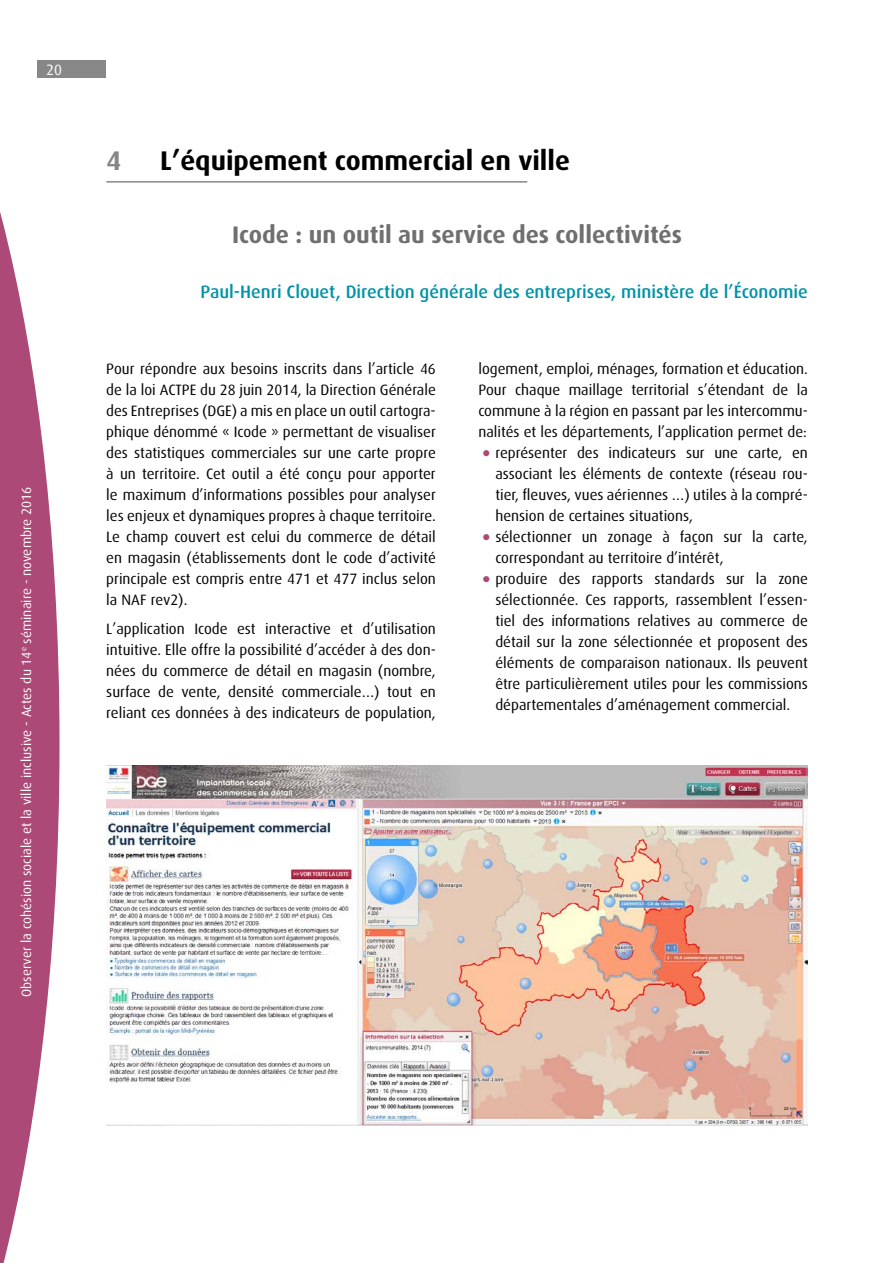
<style>
.page{position:relative;width:893px;height:1263px;background:#fff}
.page>*{position:absolute;margin:0;border:0;box-sizing:border-box;transform-origin:0 0}
.t1{font:700 27px "Dax OT";color:#000}
.t2{font:700 27px "Dax OT";color:#878787}
.t3{font:700 24px "Dax OT";color:#706f6f}
.t4{font:500 18px "Dax OT";color:#0093a7}
.t5{font:15px/21px "Dax OT";color:#000;text-align:justify}
.t6{font:15px "Dax OT";color:#fff}
.t7{font:13.5px "Dax OT";color:#fff}
</style>
<div class="page">
<div style="left:38px;top:61px;width:68px;height:17px;background:#878787"></div>
<svg style="left:0;top:60px;width:60px;height:1203px;fill:#ac4976"></svg>
<hr style="left:106px;top:181px;width:421px;height:2px;background:#878787">
<img style="left:106px;top:765px;width:702px;height:360px">
<p class="t6" style="left:46px;top:62px;width:17px">20</p>
<p class="t7" style="left:19px;top:997px;width:512px;rotate:-90deg">Observer la cohésion sociale et la ville inclusive - Actes du 14<sup>e</sup> séminaire - novembre 2016</p>
<h1 class="t2" style="left:106px;top:145px;width:17px">4</h1>
<h1 class="t1" style="left:160px;top:145px;width:411px">L’équipement commercial en ville</h1>
<h2 class="t3" style="left:232px;top:221px;width:451px">Icode : un outil au service des collectivités</h2>
<p class="t4" style="left:201px;top:282px;width:609px">Paul-Henri Clouet, Direction générale des entreprises, ministère de l’Économie</p>
<p class="t5" style="left:106px;top:358px;width:331px">Pour répondre aux besoins inscrits dans l’article 46 de la loi ACTPE du 28 juin 2014, la Direction Générale des Entreprises (DGE) a mis en place un outil cartogra&shy;phique dénommé « Icode » permettant de visualiser des statistiques commerciales sur une carte propre à un territoire. Cet outil a été conçu pour apporter le maximum d’informations possibles pour analyser les enjeux et dynamiques propres à chaque territoire.<br>Le champ couvert est celui du commerce de détail en magasin (établissements dont le code d’activité principale est compris entre 471 et 477 inclus selon la NAF rev2).</p>
<p class="t5" style="left:106px;top:618px;width:331px">L’application Icode est interactive et d’utilisation intuitive. Elle offre la possibilité d’accéder à des don&shy;nées du commerce de détail en magasin (nombre, surface de vente, densité commerciale…) tout en reliant ces données à des indicateurs de population,</p>
<p class="t5" style="left:478px;top:358px;width:331px">logement, emploi, ménages, formation et éducation.</p>
<p class="t5" style="left:478px;top:379px;width:331px">Pour chaque maillage territorial s’étendant de la</p>
<p class="t5" style="left:478px;top:400px;width:331px">commune à la région en passant par les intercommu-</p>
<p class="t5" style="left:478px;top:421px;width:330px">nalités et les départements, l’application permet de:</p>
<p class="t5" style="left:495px;top:442px;width:314px">représenter des indicateurs sur une carte, en</p>
<p class="t5" style="left:495px;top:463px;width:314px">associant les éléments de contexte (réseau rou-</p>
<p class="t5" style="left:495px;top:484px;width:314px">tier, fleuves, vues aériennes …) utiles à la compré-</p>
<p class="t5" style="left:495px;top:505px;width:199px">hension de certaines situations,</p>
<p class="t5" style="left:495px;top:526px;width:314px">sélectionner un zonage à façon sur la carte,</p>
<p class="t5" style="left:495px;top:547px;width:230px">correspondant au territoire d’intérêt,</p>
<p class="t5" style="left:495px;top:568px;width:314px">produire des rapports standards sur la zone</p>
<p class="t5" style="left:495px;top:589px;width:314px">sélectionnée. Ces rapports, rassemblent l’essen-</p>
<p class="t5" style="left:495px;top:610px;width:314px">tiel des informations relatives au commerce de</p>
<p class="t5" style="left:495px;top:631px;width:314px">détail sur la zone sélectionnée et proposent des</p>
<p class="t5" style="left:495px;top:652px;width:314px">éléments de comparaison nationaux. Ils peuvent</p>
<p class="t5" style="left:495px;top:673px;width:314px">être particulièrement utiles pour les commissions</p>
<p class="t5" style="left:495px;top:694px;width:296px">départementales d’aménagement commercial.</p>
</div>
